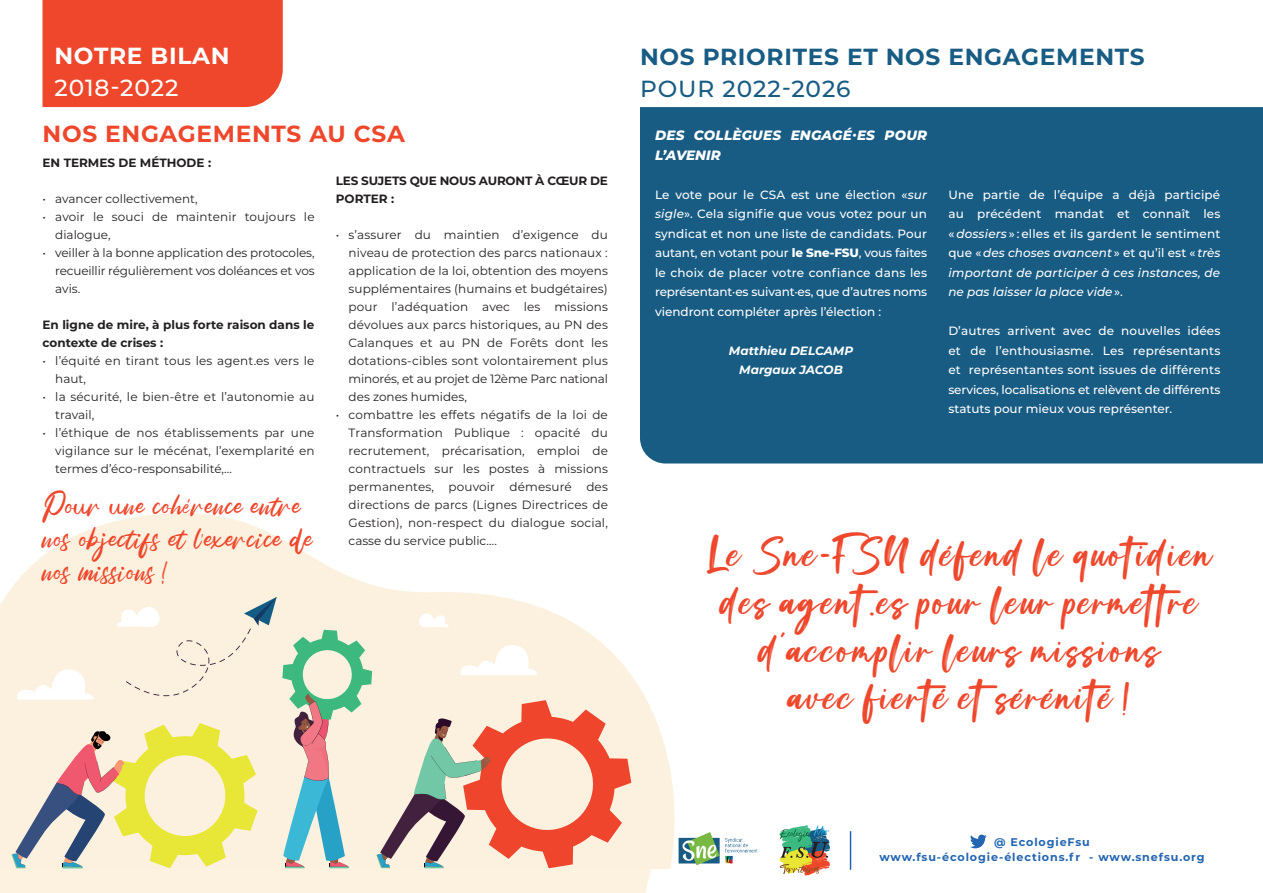
<style>
.page{position:relative;width:1263px;height:893px;background:#fff}
.page>*{position:absolute;margin:0;border:0;box-sizing:border-box;transform-origin:0 0}
.t1{font:36px/47.5px "Brush Signature";letter-spacing:.04em;color:#ef472b;text-align:center}
.t2{font:33px/33px "Rolest FREE";letter-spacing:.04em;color:#ef472b}
.t3{font:700 23.25px "Montserrat";letter-spacing:.03em;color:#185c84}
.t4{font:700 23.25px "Montserrat";letter-spacing:.03em;color:#ef472b}
.t5{font:500 23.25px "Montserrat";letter-spacing:.035em;color:#185c84}
.t6{font:700 23.25px "Montserrat";letter-spacing:.03em;color:#fff}
.t7{font:500 23.25px "Montserrat";letter-spacing:.035em;color:#fff}
.t8{font:italic 800 13.5px/19.5px "Montserrat";letter-spacing:.015em;color:#fff}
.t9{font:12px/18px "Montserrat";color:#231f20;text-align:justify}
.t10{font:500 12px/19.5px "Montserrat";color:#fff;text-align:justify}
.t11{font:700 12px/18px "Montserrat";color:#231f20}
.t12{font:italic 700 12px/19.5px "Montserrat";color:#fff;text-align:center}
.t13{font:700 11.1px/14.9px "Montserrat";letter-spacing:.08em;color:#2365b1;text-align:center}
.s1{font-family:"Royalty";font-size:34.5px}
.s2{font-family:"Royalty"}
.s3{font-style:italic}
.s4{font-weight:800}
</style>
<div class="page">
<div style="left:640px;top:107px;width:623px;height:356px;background:#185c84"></div>
<div style="left:43px;top:0;width:240px;height:107px;background:#ef472b"></div>
<svg style="left:5px;top:513px;width:670px;height:356px"></svg>
<svg style="left:0;top:597px;width:655px;height:296px;background:#ebdcc5"></svg>
<hr style="left:850px;top:831px;width:1px;height:39px;background:#2365b1">
<img style="left:779px;top:825px;width:51px;height:51px">
<img style="left:673px;top:831px;width:85px;height:38px">
<svg style="left:970px;top:835px;width:17px;height:13px"></svg>
<h3 class="t6" style="left:54px;top:39px;width:177px">NOTRE BILAN</h3>
<h3 class="t7" style="left:54px;top:72px;width:125px">2018-2022</h3>
<h3 class="t4" style="left:43px;top:117px;width:364px">NOS ENGAGEMENTS AU CSA</h3>
<p class="t11" style="left:43px;top:154px;width:170px">EN TERMES DE MÉTHODE :</p>
<p class="t9" style="left:43px;top:190px;width:157px">• avancer collectivement,</p>
<p class="t9" style="left:55px;top:208px;width:261px;text-indent:-13px">• avoir le souci de maintenir toujours le dialogue,</p>
<p class="t9" style="left:55px;top:244px;width:261px;text-indent:-13px">• veiller à la bonne application des protocoles, recueillir régulièrement vos doléances et vos avis.</p>
<p class="t11" style="left:43px;top:316px;width:273px">En ligne de mire, à plus forte raison dans le contexte de crises :</p>
<p class="t9" style="left:55px;top:352px;width:261px;text-indent:-13px">• l’équité en tirant tous les agent.es vers le haut,</p>
<p class="t9" style="left:55px;top:388px;width:261px;text-indent:-13px">• la sécurité, le bien-être et l’autonomie au travail,</p>
<p class="t9" style="left:55px;top:424px;width:261px;text-indent:-13px">• l’éthique de nos établissements par une vigilance sur le mécénat, l’exemplarité en termes d’éco-responsabilité,…</p>
<h2 class="t2" style="left:41px;top:492px;width:271px">Pour une coh<span class="s1">é</span>rence entre nos objectifs et l<span class="s2">’</span>exercice de nos missions <span class="s2">!</span></h2>
<p class="t11" style="left:336px;top:172px;width:273px">LES SUJETS QUE NOUS AURONT À CŒUR DE<br>PORTER :</p>
<p class="t9" style="left:349px;top:226px;width:261px;text-indent:-13px">• s’assurer du maintien d’exigence du niveau de protection des parcs nationaux : application de la loi, obtention des moyens supplémentaires (humains et budgétaires) pour l’adéquation avec les missions dévolues aux parcs historiques, au PN des Calanques et au PN de Forêts dont les dotations-cibles sont volontairement plus minorés, et au projet de 12ème Parc national des zones humides,</p>
<p class="t9" style="left:349px;top:406px;width:261px;text-indent:-13px">• combattre les effets négatifs de la loi de Transformation Publique : opacité du recrutement, précarisation, emploi de contractuels sur les postes à missions permanentes, pouvoir démesuré des directions de parcs (Lignes Directrices de Gestion), non-respect du dialogue social, casse du service public….</p>
<h3 class="t3" style="left:640px;top:40px;width:506px">NOS PRIORITES ET NOS ENGAGEMENTS</h3>
<h3 class="t5" style="left:640px;top:73px;width:212px">POUR 2022-2026</h3>
<p class="t8" style="left:655px;top:125px;width:274px">DES COLLÈGUES ENGAGÉ·ES POUR<br>L’AVENIR</p>
<p class="t10" style="left:655px;top:184px;width:274px">Le vote pour le CSA est une élection «<span class="s3">sur sigle</span>». Cela signifie que vous votez pour un syndicat et non une liste de candidats. Pour autant, en votant pour <span class="s4">le Sne-FSU</span>, vous faites le choix de placer votre confiance dans les représentant·es suivant·es, que d’autres noms viendront compléter après l’élection :</p>
<p class="t12" style="left:729px;top:340px;width:126px">Matthieu DELCAMP<br>Margaux JACOB</p>
<p class="t10" style="left:948px;top:184px;width:274px">Une partie de l’équipe a déjà participé au précédent mandat et connaît les « <span class="s3">dossiers</span> » : elles et ils gardent le sentiment que « <span class="s3">des choses avancent</span> » et qu’il est « <span class="s3">très important de participer à ces instances, de ne pas laisser la place vide</span> ».</p>
<p class="t10" style="left:948px;top:321px;width:274px">D’autres arrivent avec de nouvelles idées et de l’enthousiasme. Les représentants et représentantes sont issues de différents services, localisations et relèvent de différents statuts pour mieux vous représenter.</p>
<h1 class="t1" style="left:707px;top:530px;width:507px">Le Sne-FSU défend le quotidien des agent.es pour leur permettre d’accomplir leurs missions<br>avec fierté etsérénité !</h1>
<p class="t13" style="left:879px;top:834px;width:327px">@ EcologieFsu<br>www.fsu-écologie-élections.fr - www.snefsu.org</p>
</div>
